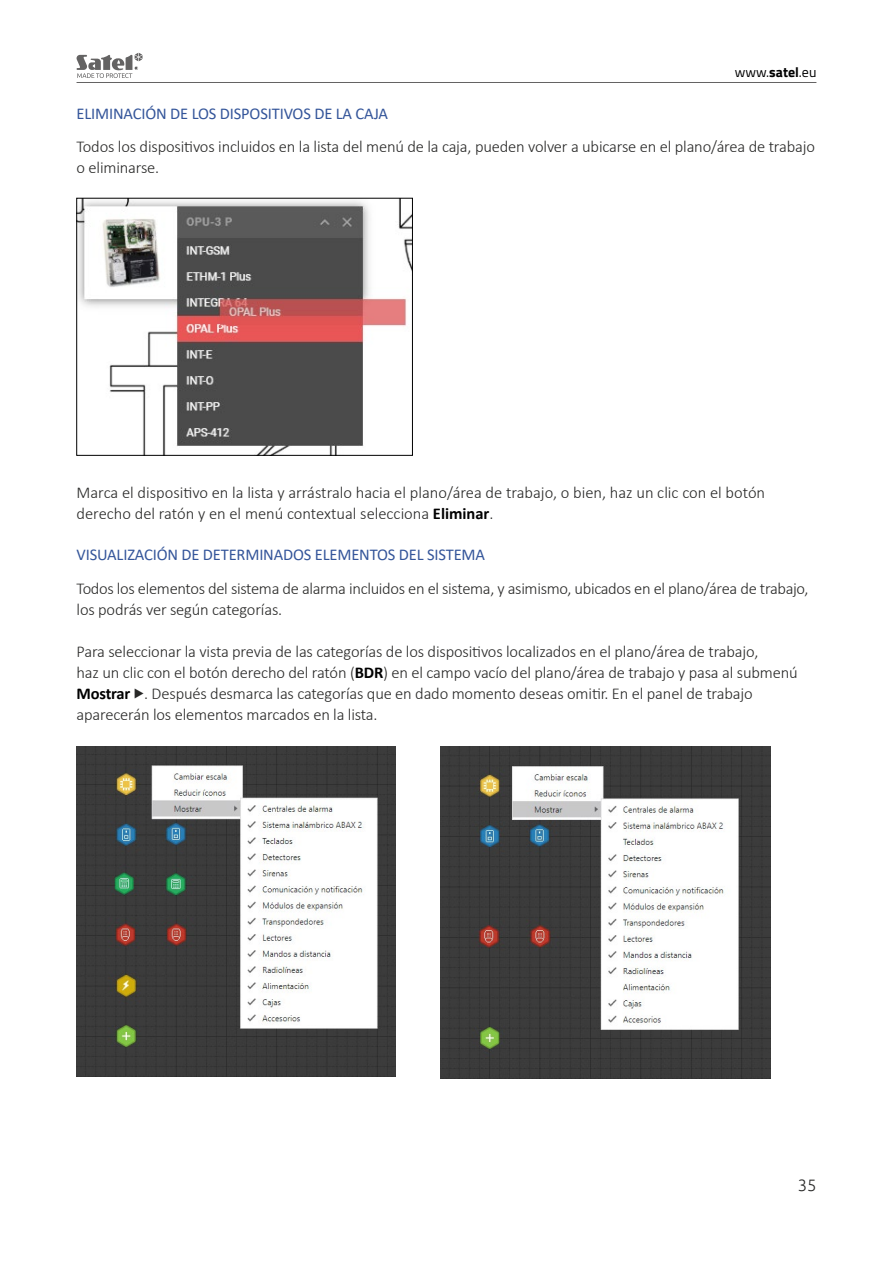
<style>
.page{position:relative;width:893px;height:1263px;background:#fff}
.page>*{position:absolute;margin:0;border:0;box-sizing:border-box;transform-origin:0 0}
.t1{font:300 16.5px/21px "Calibri";letter-spacing:-.01em;color:#282827}
.t2{font:16.5px "Calibri";letter-spacing:-.01em;color:#34559a}
.t3{font:300 16.5px "Ubuntu";color:#282827}
.t4{font:13.95px "Cairo";color:#000}
.s1{font-weight:700}
.s2{font-weight:700;color:#000}
.s3{font-family:"MS Gothic";font-weight:400;font-size:21px}
</style>
<div class="page">
<svg style="left:77px;top:53px;width:66px;height:25px"></svg>
<hr style="left:77px;top:82px;width:739px;height:1px;background:#646363">
<img style="left:79px;top:200px;width:332px;height:253px">
<img style="left:77px;top:747px;width:318px;height:329px">
<img style="left:441px;top:747px;width:329px;height:331px">
<p class="t4" style="left:735px;top:60px;width:83px">www.<span class="s1">satel</span>.eu</p>
<p class="t2" style="left:77px;top:102px;width:313px">ELIMINACIÓN DE LOS DISPOSITIVOS DE LA CAJA</p>
<p class="t1" style="left:77px;top:136px;width:740px">Todos los dispositivos incluidos en la lista del menú de la caja, pueden volver a ubicarse en el plano/área de trabajo o eliminarse.</p>
<p class="t1" style="left:77px;top:481px;width:690px">Marca el dispositivo en la lista y arrástralo hacia el plano/área de trabajo, o bien, haz un clic con el botón derecho del ratón y en el menú contextual selecciona <span class="s2">Eliminar</span>.</p>
<p class="t2" style="left:77px;top:543px;width:410px">VISUALIZACIÓN DE DETERMINADOS ELEMENTOS DEL SISTEMA</p>
<p class="t1" style="left:77px;top:577px;width:734px">Todos los elementos del sistema de alarma incluidos en el sistema, y asimismo, ubicados en el plano/área de trabajo, los podrás ver según categorías.</p>
<p class="t1" style="left:77px;top:640px;width:723px">Para seleccionar la vista previa de las categorías de los dispositivos localizados en el plano/área de trabajo,<br>haz un clic con el botón derecho del ratón (<span class="s2">BDR</span>) en el campo vacío del plano/área de trabajo y pasa al submenú <span class="s2">Mostrar</span> <span class="s3">▶</span>. Después desmarca las categorías que en dado momento deseas omitir. En el panel de trabajo aparecerán los elementos marcados en la lista.</p>
<p class="t3" style="left:798px;top:1175px;width:20px">35</p>
</div>
